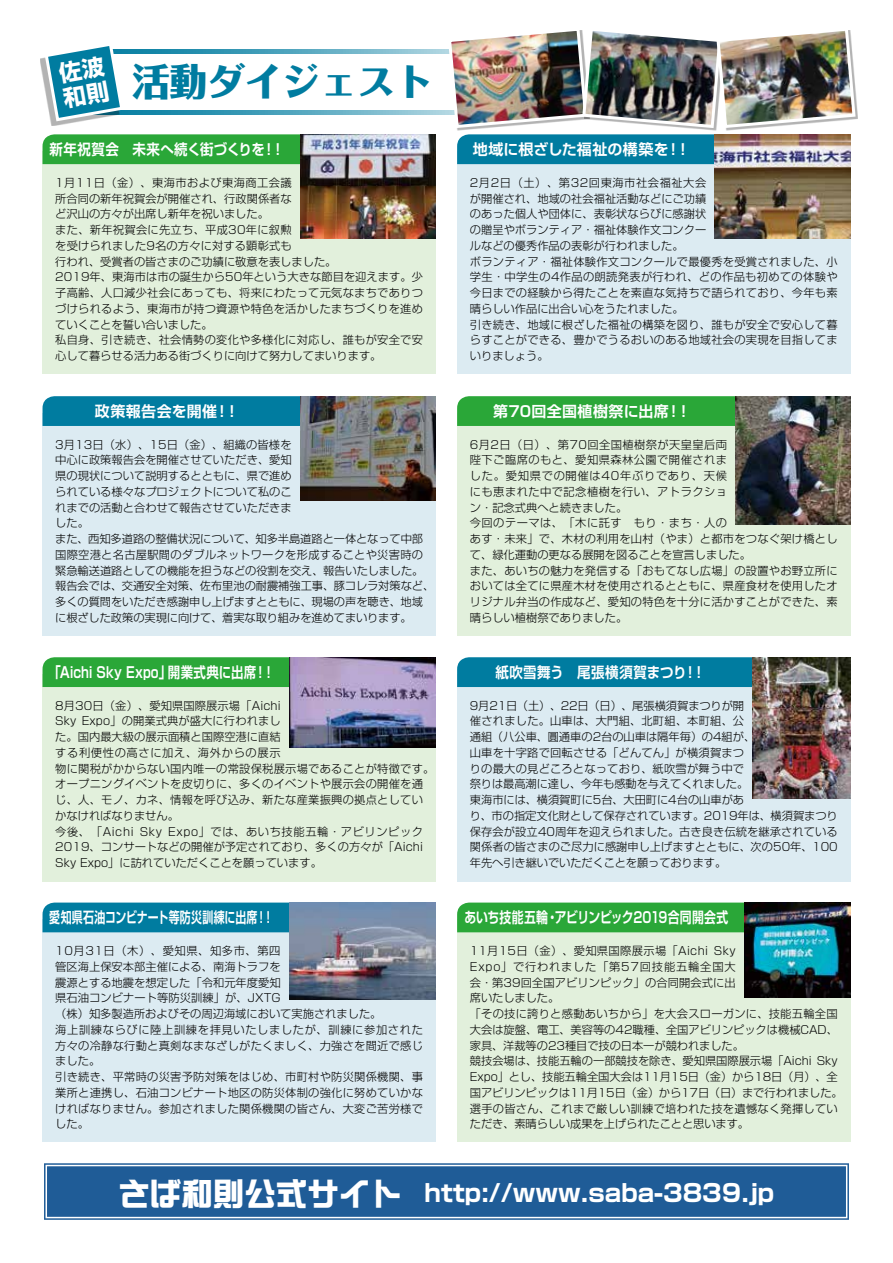
<style>
.page{position:relative;width:893px;height:1263px;background:#fff}
.page>*{position:absolute;margin:0;border:0;box-sizing:border-box;transform-origin:0 0}
.t1{font:800 37.5px "Folk Pro";color:#007ca0}
.t2{font:31.5px "DF So Gei Std W9";color:#fff}
.t3{font:700 24px "Shin Go Pro";color:#fff}
.t4{font:700 22.5px/25.5px "Shin Go Pro";color:#fff}
.t5{font:700 15px "Shin Go Pro De";letter-spacing:.015em;color:#fff}
.t6{font:700 15px "Shin Go Pro De";letter-spacing:.015em;color:#fff;scale:.9 1}
.t7{font:700 15px "Shin Go Pro De";letter-spacing:.015em;color:#fff;scale:.79 1}
.t8{font:700 15px "Shin Go Pro De";letter-spacing:.015em;color:#fff;scale:.83 1}
.t9{font:700 15px "Shin Go Pro De";letter-spacing:.015em;color:#fff;scale:.73 1}
.t10{font:300 11.25px/15.8px "Shin Go Pro";letter-spacing:.01em;color:#000}
.t11{font:300 11.25px "Shin Go Pro";letter-spacing:.055em;color:#000}
</style>
<div class="page">
<div style="left:43px;top:151px;width:393px;height:223px;background:#e2f0dc"></div>
<div style="left:457px;top:151px;width:393px;height:223px;background:#dcebf2"></div>
<svg style="left:125px;top:111px;width:321px;height:4px"></svg>
<svg style="left:125px;top:49px;width:321px;height:4px"></svg>
<div style="left:43px;top:134px;width:257px;height:30px;background:#2aa738"></div>
<div style="left:43px;top:413px;width:393px;height:223px;background:#dcebf2"></div>
<div style="left:43px;top:674px;width:393px;height:207px;background:#e2f0dc"></div>
<div style="left:43px;top:919px;width:393px;height:223px;background:#dcebf2"></div>
<div style="left:457px;top:413px;width:393px;height:223px;background:#e2f0dc"></div>
<div style="left:457px;top:674px;width:393px;height:207px;background:#dcebf2"></div>
<div style="left:457px;top:919px;width:393px;height:223px;background:#e2f0dc"></div>
<div style="left:43px;top:396px;width:257px;height:30px;background:#007ca0"></div>
<div style="left:43px;top:657px;width:246px;height:30px;background:#2aa738"></div>
<div style="left:43px;top:902px;width:246px;height:30px;background:#007ca0"></div>
<div style="left:457px;top:396px;width:279px;height:30px;background:#2aa738"></div>
<div style="left:457px;top:657px;width:296px;height:30px;background:#007ca0"></div>
<div style="left:457px;top:902px;width:287px;height:30px;background:#2aa738"></div>
<svg style="left:44px;top:1163px;width:805px;height:57px;background:#235f99"></svg>
<div style="left:46px;top:1165px;width:801px;height:53px;border:1px solid #fff"></div>
<img style="left:300px;top:134px;width:136px;height:105px">
<img style="left:300px;top:396px;width:136px;height:104px">
<img style="left:289px;top:657px;width:147px;height:90px">
<img style="left:289px;top:902px;width:147px;height:97px">
<img style="left:715px;top:164px;width:135px;height:75px">
<img style="left:736px;top:396px;width:114px;height:129px">
<img style="left:753px;top:657px;width:97px;height:141px">
<img style="left:744px;top:902px;width:106px;height:95px">
<div style="left:40px;top:47px;width:79px;height:79px;background:#000;opacity:.3"></div>
<svg style="left:43px;top:46px;width:82px;height:77px"></svg>
<img style="left:446px;top:30px;width:411px;height:134px">
<h3 class="t4" style="left:57px;top:58px;width:47px;rotate:-10deg">佐波和則</h3>
<h1 class="t1" style="left:132px;top:50px;width:301px">活動ダイジェスト</h1>
<h3 class="t6" style="left:50px;top:137px;width:241px">新年祝賀会　未来へ続く街づくりを</h3>
<h3 class="t6" style="left:262px;top:137px;width:26px">！！</h3>
<h3 class="t5" style="left:473px;top:137px;width:197px">地域に根ざした福祉の構築を</h3>
<h3 class="t5" style="left:666px;top:137px;width:16px">!</h3>
<h3 class="t5" style="left:676px;top:137px;width:16px">!</h3>
<p class="t10" style="left:55px;top:173px;width:369px">1月11日（金）、東海市および東海商工会議<br>所合同の新年祝賀会が開催され、行政関係者な<br>ど沢山の方々が出席し新年を祝いました。<br>また、新年祝賀会に先立ち、平成30年に叙勲<br>を受けられました9名の方々に対する顕彰式も<br>行われ、受賞者の皆さまのご功績に敬意を表しました。<br>2019年、東海市は市の誕生から50年という大きな節目を迎えます。少子高齢、人口減少社会にあっても、将来にわたって元気なまちでありつづけられるよう、東海市が持つ資源や特色を活かしたまちづくりを進めていくことを誓い合いました。<br>私自身、引き続き、社会情勢の変化や多様化に対応し、誰もが安全で安心して暮らせる活力ある街づくりに向けて努力してまいります。</p>
<p class="t10" style="left:470px;top:173px;width:369px">2月2日（土）、第32回東海市社会福祉大会<br>が開催され、地域の社会福祉活動などにご功績<br>のあった個人や団体に、表彰状ならびに感謝状<br>の贈呈やボランティア・福祉体験作文コンクー<br>ルなどの優秀作品の表彰が行われました。<br>ボランティア・福祉体験作文コンクールで最優秀を受賞されました、小学生・中学生の4作品の朗読発表が行われ、どの作品も初めての体験や今日までの経験から得たことを素直な気持ちで語られており、今年も素晴らしい作品に出合い心をうたれました。<br>引き続き、地域に根ざした福祉の構築を図り、誰もが安全で安心して暮らすことができる、豊かでうるおいのある地域社会の実現を目指してまいりましょう。</p>
<h3 class="t5" style="left:95px;top:399px;width:124px">政策報告会を開催</h3>
<h3 class="t5" style="left:215px;top:399px;width:16px">!</h3>
<h3 class="t5" style="left:224px;top:399px;width:16px">!</h3>
<h3 class="t5" style="left:493px;top:399px;width:177px">第70回全国植樹祭に出席</h3>
<h3 class="t5" style="left:666px;top:399px;width:16px">!</h3>
<h3 class="t5" style="left:676px;top:399px;width:16px">!</h3>
<p class="t10" style="left:55px;top:435px;width:381px">3月13日（水）、15日（金）、組織の皆様を<br>中心に政策報告会を開催させていただき、愛知<br>県の現状について説明するとともに、県で進め<br>られている様々なプロジェクトについて私のこ<br>れまでの活動と合わせて報告させていただきま<br>した。<br>また、西知多道路の整備状況について、知多半島道路と一体となって中部国際空港と名古屋駅間のダブルネットワークを形成することや災害時の緊急輸送道路としての機能を担うなどの役割を交え、報告いたしました。報告会では、交通安全対策、佐布里池の耐震補強工事、豚コレラ対策など、多くの質問をいただき感謝申し上げますとともに、現場の声を聴き、地域に根ざした政策の実現に向けて、着実な取り組みを進めてまいります。</p>
<p class="t10" style="left:470px;top:435px;width:369px">6月2日（日）、第70回全国植樹祭が天皇皇后両<br>陛下ご臨席のもと、愛知県森林公園で開催されま<br>した。愛知県での開催は40年ぶりであり、天候<br>にも恵まれた中で記念植樹を行い、アトラクショ<br>ン・記念式典へと続きました。<br>今回のテーマは、「木に託す　もり・まち・人の<br>あす・未来」で、木材の利用を山村（やま）と都市をつなぐ架け橋として、緑化運動の更なる展開を図ることを宣言しました。<br>また、あいちの魅力を発信する「おもてなし広場」の設置やお野立所においては全てに県産木材を使用されるとともに、県産食材を使用したオリジナル弁当の作成など、愛知の特色を十分に活かすことができた、素晴らしい植樹祭でありました。</p>
<h3 class="t8" style="left:168px;top:660px;width:130px">開業式典に出席 !!</h3>
<h3 class="t8" style="left:48px;top:660px;width:149px">「Aichi Sky Expo」</h3>
<h3 class="t6" style="left:496px;top:660px;width:214px">紙吹雪舞う　尾張横須賀まつり</h3>
<h3 class="t6" style="left:683px;top:660px;width:26px">!!</h3>
<p class="t10" style="left:55px;top:696px;width:227px;text-align:right">8月30日（金）、愛知県国際展示場「Aichi<br>Expo」の開業式典が盛大に行われまし</p>
<p class="t10" style="left:55px;top:712px;width:23px">Sky</p>
<p class="t10" style="left:55px;top:728px;width:227px">た。国内最大級の展示面積と国際空港に直結</p>
<p class="t11" style="left:55px;top:743px;width:227px">する利便性の高さに加え、海外からの展示</p>
<p class="t10" style="left:55px;top:759px;width:381px">物に関税がかからない国内唯一の常設保税展示場であることが特徴です。</p>
<p class="t10" style="left:55px;top:775px;width:369px">オープニングイベントを皮切りに、多くのイベントや展示会の開催を通</p>
<p class="t10" style="left:55px;top:791px;width:369px">じ、人、モノ、カネ、情報を呼び込み、新たな産業振興の拠点としてい</p>
<p class="t10" style="left:55px;top:806px;width:125px">かなければなりません。</p>
<p class="t11" style="left:168px;top:822px;width:257px">Expo」では、あいち技能五輪・アビリンピック</p>
<p class="t10" style="left:55px;top:822px;width:369px">今後、「Aichi<br>2019、コンサートなどの開催が予定されており、多くの方々が「Aichi<br>Sky Expo」に訪れていただくことを願っています。</p>
<p class="t10" style="left:140px;top:822px;width:24px">Sky</p>
<p class="t10" style="left:470px;top:696px;width:370px">9月21日（土）、22日（日）、尾張横須賀まつりが開<br>催されました。山車は、大門組、北町組、本町組、公<br>通組（八公車、圓通車の2台の山車は隔年毎）の4組が、<br>山車を十字路で回転させる「どんてん」が横須賀まつ<br>りの最大の見どころとなっており、紙吹雪が舞う中で<br>祭りは最高潮に達し、今年も感動を与えてくれました。<br>東海市には、横須賀町に5台、大田町に4台の山車があ<br>り、市の指定文化財として保存されています。2019年は、横須賀まつり保存会が設立40周年を迎えられました。古き良き伝統を継承されている関係者の皆さまのご尽力に感謝申し上げますとともに、次の50年、100年先へ引き継いでいただくことを願っております。</p>
<h3 class="t9" style="left:49px;top:905px;width:309px">愛知県石油コンビナート等防災訓練に出席 !!</h3>
<h3 class="t7" style="left:464px;top:905px;width:335px">あいち技能五輪アビリンピック2019合同開会式</h3>
<h3 class="t7" style="left:546px;top:905px;width:16px">・</h3>
<p class="t10" style="left:55px;top:941px;width:369px">10月31日（木）、愛知県、知多市、第四<br>管区海上保安本部主催による、南海トラフを<br>震源とする地震を想定した「令和元年度愛知<br>県石油コンビナート等防災訓練」が、JXTG<br>（株）知多製造所およびその周辺海域において実施されました。<br>海上訓練ならびに陸上訓練を拝見いたしましたが、訓練に参加された方々の冷静な行動と真剣なまなざしがたくましく、力強さを間近で感じました。<br>引き続き、平常時の災害予防対策をはじめ、市町村や防災関係機関、事業所と連携し、石油コンビナート地区の防災体制の強化に努めていかなければなりません。参加されました関係機関の皆さん、大変ご苦労様でした。</p>
<p class="t10" style="left:470px;top:941px;width:375px">11月15日（金）、愛知県国際展示場「Aichi<br>Expo」で行われました「第57回技能五輪全国大<br>会・第39回全国アビリンピック」の合同開会式に出<br>席いたしました。<br>「その技に誇りと感動あいちから」を大会スローガンに、技能五輪全国大会は旋盤、電工、美容等の42職種、全国アビリンピックは機械CAD、家具、洋裁等の23種目で技の日本一が競われました。<br>競技会場は、技能五輪の一部競技を除き、愛知県国際展示場「Aichi Sky<br>Expo」とし、技能五輪全国大会は11月15日（金）から18日（月）、全国アビリンピックは11月15日（金）から17日（日）まで行われました。選手の皆さん、これまで厳しい訓練で培われた技を遺憾なく発揮していただき、素晴らしい成果を上げられたことと思います。</p>
<p class="t10" style="left:714px;top:941px;width:23px">Sky</p>
<h2 class="t2" style="left:118px;top:1176px;width:285px">さば和則公式サイト</h2>
<h3 class="t3" style="left:424px;top:1174px;width:351px">http://www.saba-3839.jp</h3>
</div>
